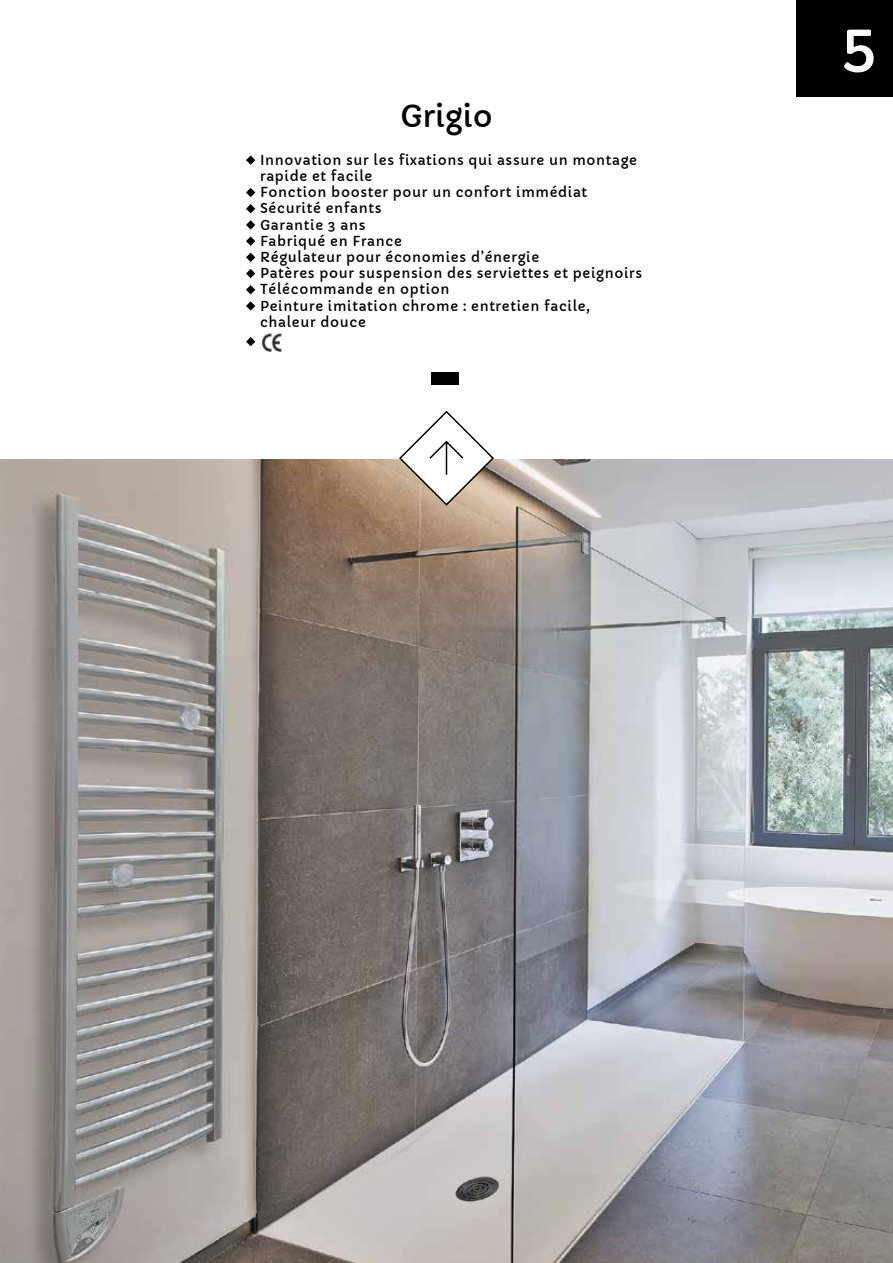
<style>
.page{position:relative;width:893px;height:1263px;background:#fff}
.page>*{position:absolute;margin:0;border:0;box-sizing:border-box;transform-origin:0 0}
.t1{font:60px "Capriola";color:#fff}
.t2{font:30px "Capriola";color:#000}
.t3{font:13.5px/16.2px "Capriola";letter-spacing:.05em;color:#000}
</style>
<div class="page">
<div style="left:797px;top:0;width:96px;height:96px;background:#000"></div>
<img style="left:0;top:459px;width:893px;height:804px">
<svg style="left:398px;top:410px;width:97px;height:97px"></svg>
<svg style="left:246px;top:155px;width:9px;height:10px"></svg>
<svg style="left:246px;top:188px;width:9px;height:9px"></svg>
<svg style="left:246px;top:204px;width:9px;height:9px"></svg>
<svg style="left:246px;top:220px;width:9px;height:10px"></svg>
<svg style="left:246px;top:236px;width:9px;height:10px"></svg>
<svg style="left:246px;top:253px;width:9px;height:9px"></svg>
<svg style="left:246px;top:269px;width:9px;height:9px"></svg>
<svg style="left:246px;top:285px;width:9px;height:9px"></svg>
<svg style="left:246px;top:301px;width:9px;height:10px"></svg>
<svg style="left:246px;top:337px;width:9px;height:9px"></svg>
<img style="left:262px;top:333px;width:20px;height:19px">
<div style="left:431px;top:372px;width:28px;height:12px;background:#000"></div>
<h2 class="t2" style="left:400px;top:98px;width:94px">Grigio</h2>
<p class="t3" style="left:260px;top:152px;width:384px">Innovation sur les fixations qui assure un montage rapide et facile<br>Fonction booster pour un confort immédiat<br>Sécurité enfants<br>Garantie 3 ans<br>Fabriqué en France<br>Régulateur pour économies d’énergie<br>Patères pour suspension des serviettes et peignoirs<br>Télécommande en option<br>Peinture imitation chrome : entretien facile, chaleur douce</p>
<h1 class="t1" style="left:840px;top:6px;width:36px">5</h1>
</div>
